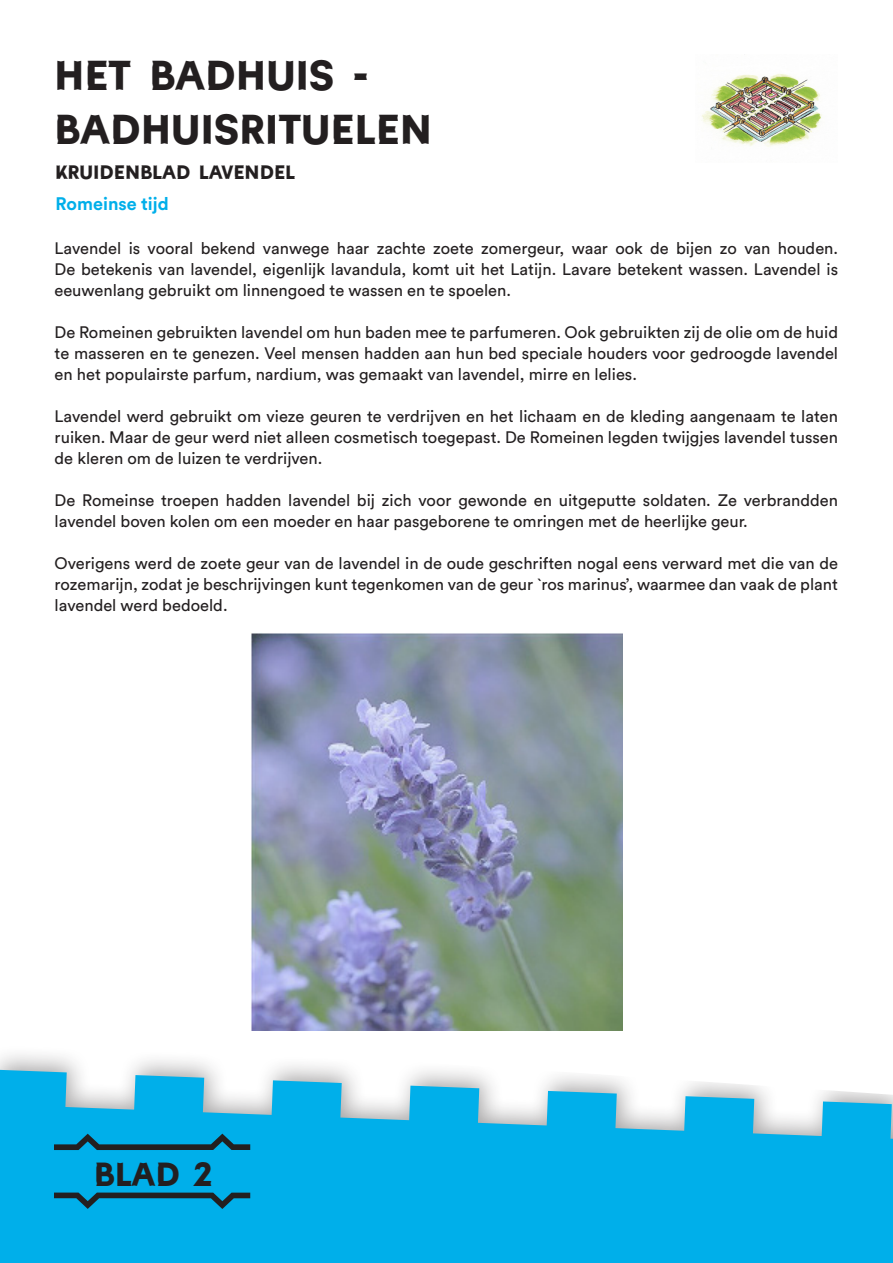
<style>
.page{position:relative;width:893px;height:1263px;background:#fff}
.page>*{position:absolute;margin:0;border:0;box-sizing:border-box;transform-origin:0 0}
.t1{font:45px "Castellum";color:#231f20}
.t2{font:36px "Castellum";color:#231f20}
.t3{font:21px "Castellum";color:#231f20}
.t4{font:700 18px "Circular Std";color:#00afea}
.t5{font:16.5px/21px "Circular Std";color:#231f20;text-align:justify}
</style>
<div class="page">
<svg style="left:0;top:1070px;width:893px;height:193px;background:#2ab9ea"></svg>
<svg style="left:54px;top:1192px;width:196px;height:17px;background:#0c7ba1"></svg>
<svg style="left:54px;top:1133px;width:196px;height:17px;background:#0c7ba1"></svg>
<img style="left:251px;top:633px;width:372px;height:398px">
<img style="left:701px;top:74px;width:121px;height:73px">
<p class="t1" style="left:54px;top:54px;width:317px">HET BADHUIS -</p>
<p class="t1" style="left:54px;top:108px;width:380px">BADHUISRITUELEN</p>
<p class="t3" style="left:55px;top:162px;width:242px">KRUIDENBLAD LAVENDEL</p>
<p class="t4" style="left:56px;top:192px;width:115px">Romeinse tijd</p>
<p class="t5" style="left:55px;top:237px;width:785px">Lavendel is vooral bekend vanwege haar zachte zoete zomergeur, waar ook de bijen zo van houden.<br>De betekenis van lavendel, eigenlijk lavandula, komt uit het Latijn. Lavare betekent wassen. Lavendel is eeuwenlang gebruikt om linnengoed te wassen en te spoelen.</p>
<p class="t5" style="left:55px;top:321px;width:785px">De Romeinen gebruikten lavendel om hun baden mee te parfumeren. Ook gebruikten zij de olie om de huid te masseren en te genezen. Veel mensen hadden aan hun bed speciale houders voor gedroogde lavendel en het populairste parfum, nardium, was gemaakt van lavendel, mirre en lelies.</p>
<p class="t5" style="left:55px;top:405px;width:785px">Lavendel werd gebruikt om vieze geuren te verdrijven en het lichaam en de kleding aangenaam te laten ruiken. Maar de geur werd niet alleen cosmetisch toegepast. De Romeinen legden twijgjes lavendel tussen de kleren om de luizen te verdrijven.</p>
<p class="t5" style="left:55px;top:489px;width:785px">De Romeinse troepen hadden lavendel bij zich voor gewonde en uitgeputte soldaten. Ze verbrandden lavendel boven kolen om een moeder en haar pasgeborene te omringen met de heerlijke geur.</p>
<p class="t5" style="left:55px;top:552px;width:785px">Overigens werd de zoete geur van de lavendel in de oude geschriften nogal eens verward met die van de rozemarijn, zodat je beschrijvingen kunt tegenkomen van de geur `ros marinus’, waarmee dan vaak de plant lavendel werd bedoeld.</p>
<p class="t2" style="left:94px;top:1157px;width:120px">BLAD 2</p>
</div>
